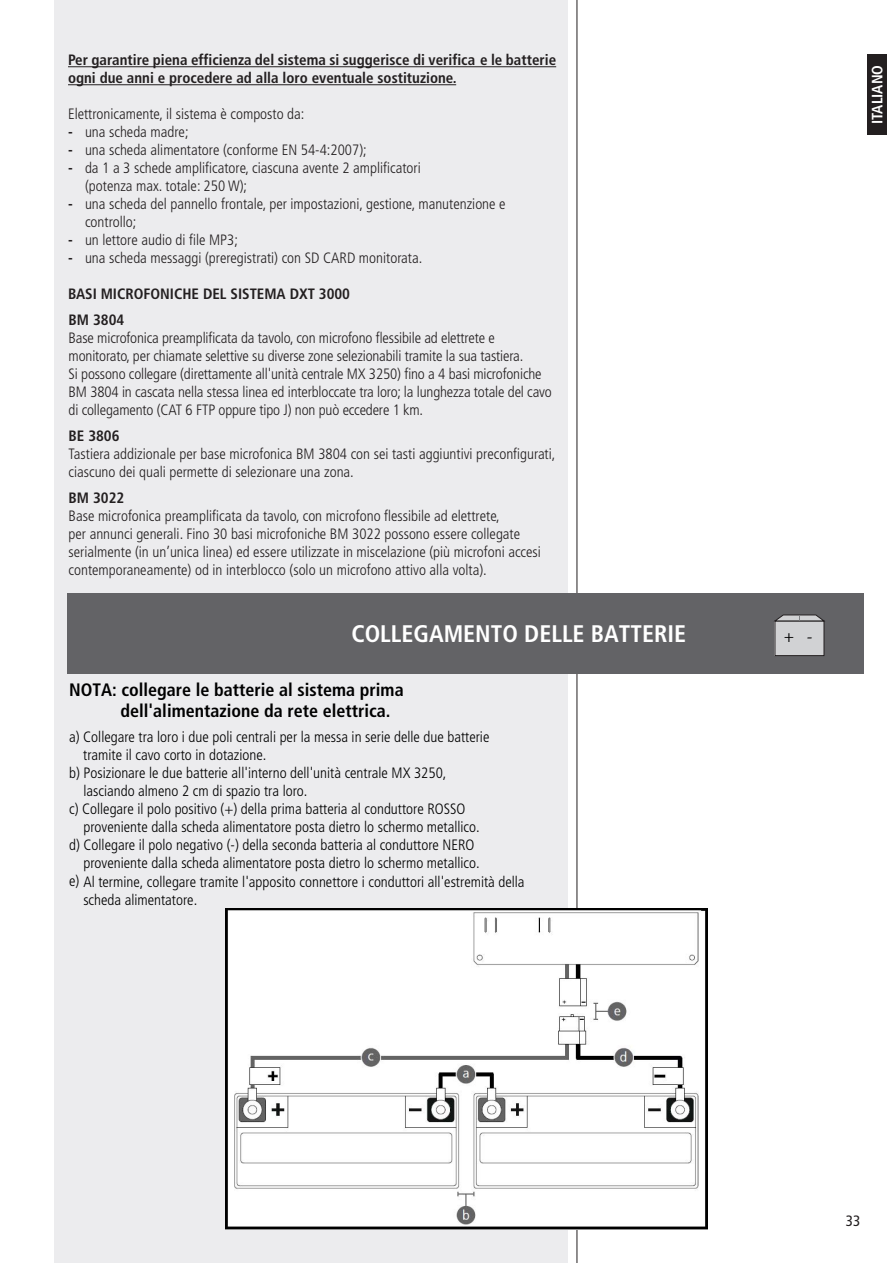
<style>
.page{position:relative;width:893px;height:1263px;background:#fff}
.page>*{position:absolute;margin:0;border:0;box-sizing:border-box;transform-origin:0 0}
.t1{font:700 condensed 24px "Frutiger LT Std";color:#fff}
.t2{font:700 condensed 18px/21.6px "Frutiger LT Std";color:#000}
.t3{font:18px "Minion Pro";color:#000}
.t4{font:300 condensed 15px/18px "Frutiger LT Std";color:#231f20}
.t5{font:300 condensed 15px "Frutiger LT Std";color:#000}
.t6{font:700 condensed 15px/18px "Frutiger LT Std";color:#231f20}
.t7{font:700 condensed 15px "Frutiger LT Std";color:#fff}
.t8{font:condensed 15px "Frutiger LT Std";color:#231f20}
.s1{font-weight:700}
</style>
<div class="page">
<div style="left:54px;top:0;width:514px;height:1263px;background:#ececee"></div>
<hr style="left:577px;top:0;width:1px;height:1263px;background:#231f20">
<div style="left:867px;top:54px;width:20px;height:81px;background:#231f20"></div>
<hr style="left:68px;top:66px;width:488px;height:1px;background:#231f20">
<hr style="left:68px;top:84px;width:388px;height:1px;background:#231f20">
<div style="left:67px;top:593px;width:797px;height:81px;background:#636366"></div>
<div style="left:775px;top:621px;width:49px;height:35px;background:#d1d2d4"></div>
<div style="left:775px;top:621px;width:49px;height:35px;border:1px solid #231f20"></div>
<svg style="left:774px;top:614px;width:51px;height:8px"></svg>
<img style="left:225px;top:909px;width:482px;height:320px">
<p class="t6" style="left:68px;top:51px;width:490px">Per garantire piena efficienza del sistema si suggerisce di verifica e le batterie ogni due anni e procedere ad alla loro eventuale sostituzione.</p>
<p class="t4" style="left:68px;top:105px;width:238px">Elettronicamente, il sistema è composto da:</p>
<p class="t4" style="left:68px;top:123px;width:122px"><span class="s1">-</span> una scheda madre;</p>
<p class="t4" style="left:68px;top:141px;width:300px"><span class="s1">-</span> una scheda alimentatore (conforme EN 54-4:2007);</p>
<p class="t4" style="left:85px;top:159px;width:337px;text-indent:-17px"><span class="s1">-</span> da 1 a 3 schede amplificatore, ciascuna avente 2 amplificatori (potenza max. totale: 250 W);</p>
<p class="t4" style="left:85px;top:195px;width:422px;text-indent:-17px"><span class="s1">-</span> una scheda del pannello frontale, per impostazioni, gestione, manutenzione e controllo;</p>
<p class="t4" style="left:68px;top:231px;width:172px"><span class="s1">-</span> un lettore audio di file MP3;</p>
<p class="t4" style="left:68px;top:249px;width:356px"><span class="s1">-</span> una scheda messaggi (preregistrati) con SD CARD monitorata.</p>
<p class="t6" style="left:68px;top:281px;width:284px;line-height:25.7px">BASI MICROFONICHE DEL SISTEMA DXT 3000<br>BM 3804</p>
<p class="t4" style="left:69px;top:329px;width:485px">Base microfonica preamplificata da tavolo, con microfono flessibile ad elettrete e monitorato, per chiamate selettive su diverse zone selezionabili tramite la sua tastiera.<br>Si possono collegare (direttamente all'unità centrale MX 3250) fino a 4 basi microfoniche BM 3804 in cascata nella stessa linea ed interbloccate tra loro; la lunghezza totale del cavo di collegamento (CAT 6 FTP oppure tipo J) non può eccedere 1 km.</p>
<p class="t6" style="left:69px;top:427px;width:52px">BE 3806</p>
<p class="t4" style="left:69px;top:445px;width:488px">Tastiera addizionale per base microfonica BM 3804 con sei tasti aggiuntivi preconfigurati, ciascuno dei quali permette di selezionare una zona.</p>
<p class="t6" style="left:69px;top:489px;width:57px">BM 3022</p>
<p class="t4" style="left:69px;top:507px;width:474px">Base microfonica preamplificata da tavolo, con microfono flessibile ad elettrete,<br>per annunci generali. Fino 30 basi microfoniche BM 3022 possono essere collegate serialmente (in un’unica linea) ed essere utilizzate in miscelazione (più microfoni accesi contemporaneamente) od in interblocco (solo un microfono attivo alla volta).</p>
<h1 class="t1" style="left:351px;top:620px;width:336px">COLLEGAMENTO DELLE BATTERIE</h1>
<p class="t3" style="left:784px;top:624px;width:31px">+ -</p>
<p class="t2" style="left:121px;top:678px;width:285px;text-indent:-51px">NOTA: collegare le batterie al sistema prima dell'alimentazione da rete elettrica.</p>
<p class="t5" style="left:69px;top:728px;width:422px">a) Collegare tra loro i due poli centrali per la messa in serie delle due batterie</p>
<p class="t5" style="left:83px;top:746px;width:185px">tramite il cavo corto in dotazione.</p>
<p class="t5" style="left:69px;top:764px;width:379px">b) Posizionare le due batterie all'interno dell'unità centrale MX 3250,</p>
<p class="t5" style="left:84px;top:782px;width:225px">lasciando almeno 2 cm di spazio tra loro.</p>
<p class="t5" style="left:69px;top:800px;width:398px">c) Collegare il polo positivo (+) della prima batteria al conduttore ROSSO</p>
<p class="t5" style="left:84px;top:818px;width:398px">proveniente dalla scheda alimentatore posta dietro lo schermo metallico.</p>
<p class="t5" style="left:69px;top:836px;width:407px">d) Collegare il polo negativo (-) della seconda batteria al conduttore NERO</p>
<p class="t5" style="left:84px;top:854px;width:398px">proveniente dalla scheda alimentatore posta dietro lo schermo metallico.</p>
<p class="t5" style="left:69px;top:873px;width:457px">e) Al termine, collegare tramite l'apposito connettore i conduttori all'estremità della</p>
<p class="t5" style="left:83px;top:891px;width:115px">scheda alimentatore.</p>
<p class="t7" style="left:868px;top:124px;width:60px;rotate:-90deg">ITALIANO</p>
<p class="t8" style="left:846px;top:1211px;width:16px">33</p>
</div>
